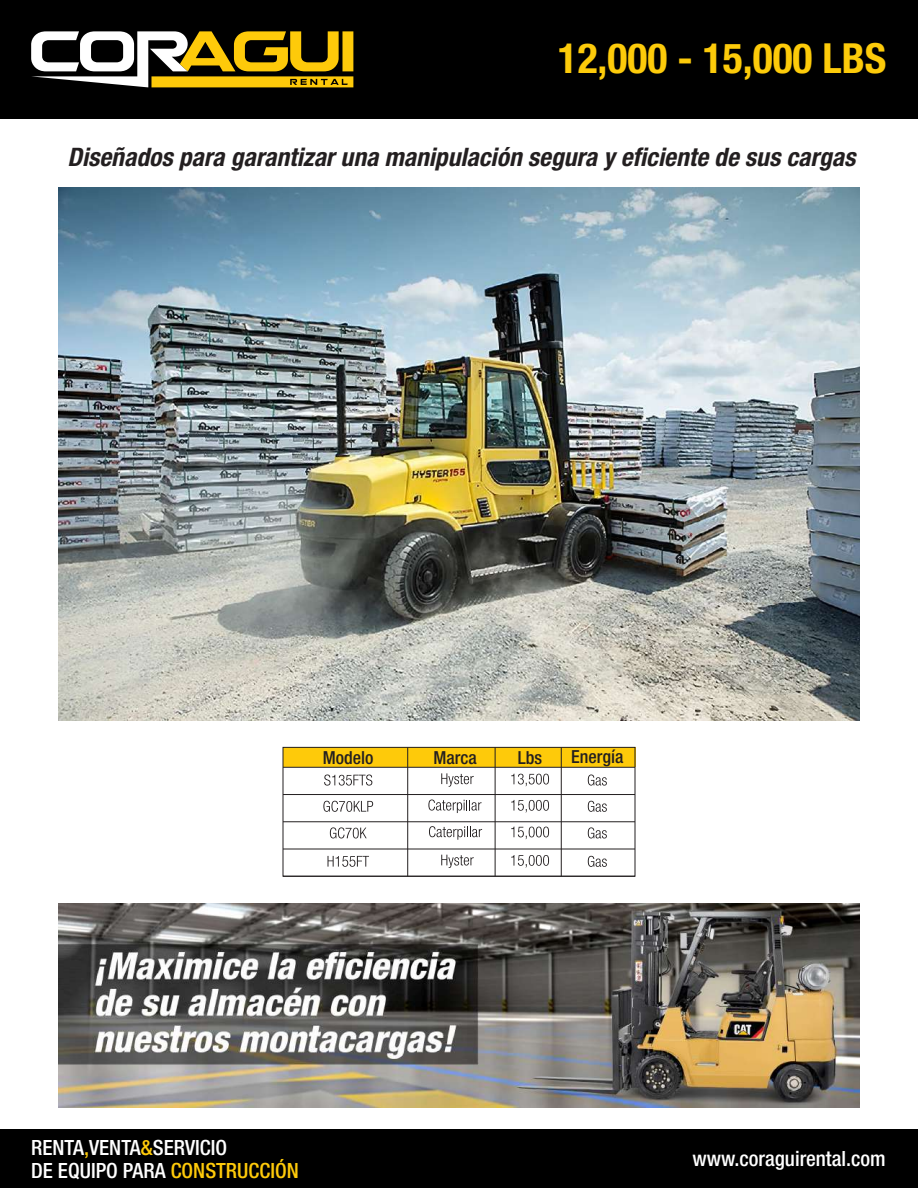
<style>
.page{position:relative;width:918px;height:1188px;background:#fff}
.page>*{position:absolute;margin:0;border:0;box-sizing:border-box;transform-origin:0 0}
.t1{font:700 condensed 41.55px "Helvetica Neue LT Pro";color:#fdcb0a}
.t2{font:italic 700 condensed 25.5px "Helvetica Neue LT Pro";color:#231f20}
.t3{font:500 condensed 21px/22.5px "Helvetica Neue LT Pro";color:#fff}
.t4{font:500 condensed 18px "Helvetica Neue LT Pro";color:#231f20}
.s1{color:#feca0a}
</style>
<div class="page">
<div style="left:0;top:0;width:918px;height:119px;background:#000"></div>
<svg style="left:31px;top:31px;width:322px;height:56px"></svg>
<div style="left:0;top:1130px;width:918px;height:58px;background:#000"></div>
<img style="left:58px;top:187px;width:802px;height:534px">
<img style="left:58px;top:903px;width:802px;height:205px">
<svg style="left:441px;top:773px;width:33px;height:14px"></svg>
<svg style="left:441px;top:855px;width:33px;height:13px"></svg>
<svg style="left:429px;top:826px;width:53px;height:14px"></svg>
<svg style="left:428px;top:800px;width:54px;height:13px"></svg>
<svg style="left:511px;top:855px;width:38px;height:13px"></svg>
<svg style="left:511px;top:827px;width:38px;height:12px"></svg>
<svg style="left:511px;top:800px;width:38px;height:13px"></svg>
<svg style="left:511px;top:774px;width:38px;height:12px"></svg>
<svg style="left:588px;top:775px;width:19px;height:11px"></svg>
<svg style="left:588px;top:801px;width:19px;height:11px"></svg>
<svg style="left:588px;top:827px;width:19px;height:11px"></svg>
<svg style="left:588px;top:856px;width:19px;height:11px"></svg>
<svg style="left:324px;top:775px;width:48px;height:11px"></svg>
<svg style="left:323px;top:801px;width:50px;height:11px"></svg>
<svg style="left:330px;top:827px;width:37px;height:11px"></svg>
<svg style="left:328px;top:856px;width:41px;height:11px"></svg>
<div style="left:283px;top:747px;width:352px;height:20px;background:#feca0a"></div>
<div style="left:283px;top:747px;width:352px;height:129px;border:1px solid #231f20"></div>
<hr style="left:283px;top:876px;width:352px;height:1px;background:#231f20">
<hr style="left:283px;top:849px;width:352px;height:1px;background:#231f20">
<hr style="left:283px;top:822px;width:352px;height:1px;background:#231f20">
<hr style="left:283px;top:794px;width:352px;height:1px;background:#231f20">
<hr style="left:283px;top:767px;width:352px;height:1px;background:#231f20">
<hr style="left:561px;top:747px;width:1px;height:129px;background:#231f20">
<hr style="left:495px;top:747px;width:1px;height:129px;background:#231f20">
<hr style="left:407px;top:747px;width:1px;height:129px;background:#231f20">
<h1 class="t1" style="left:558px;top:33px;width:330px">12,000 - 15,000 LBS</h1>
<p class="t2" style="left:67px;top:141px;width:789px">Diseñados para garantizar una manipulación segura y eficiente de sus cargas</p>
<p class="t4" style="left:323px;top:746px;width:52px">Modelo</p>
<p class="t4" style="left:434px;top:746px;width:45px">Marca</p>
<p class="t4" style="left:518px;top:746px;width:26px">Lbs</p>
<p class="t4" style="left:571px;top:745px;width:54px">Energía</p>
<p class="t3" style="left:31px;top:1136px;width:269px">RENTA<span class="s1">,</span>VENTA<span class="s1">&amp;</span>SERVICIO<br>DE EQUIPO PARA <span class="s1">CONSTRUCCIÓN</span></p>
<p class="t3" style="left:693px;top:1147px;width:195px">www.coraguirental.com</p>
</div>
